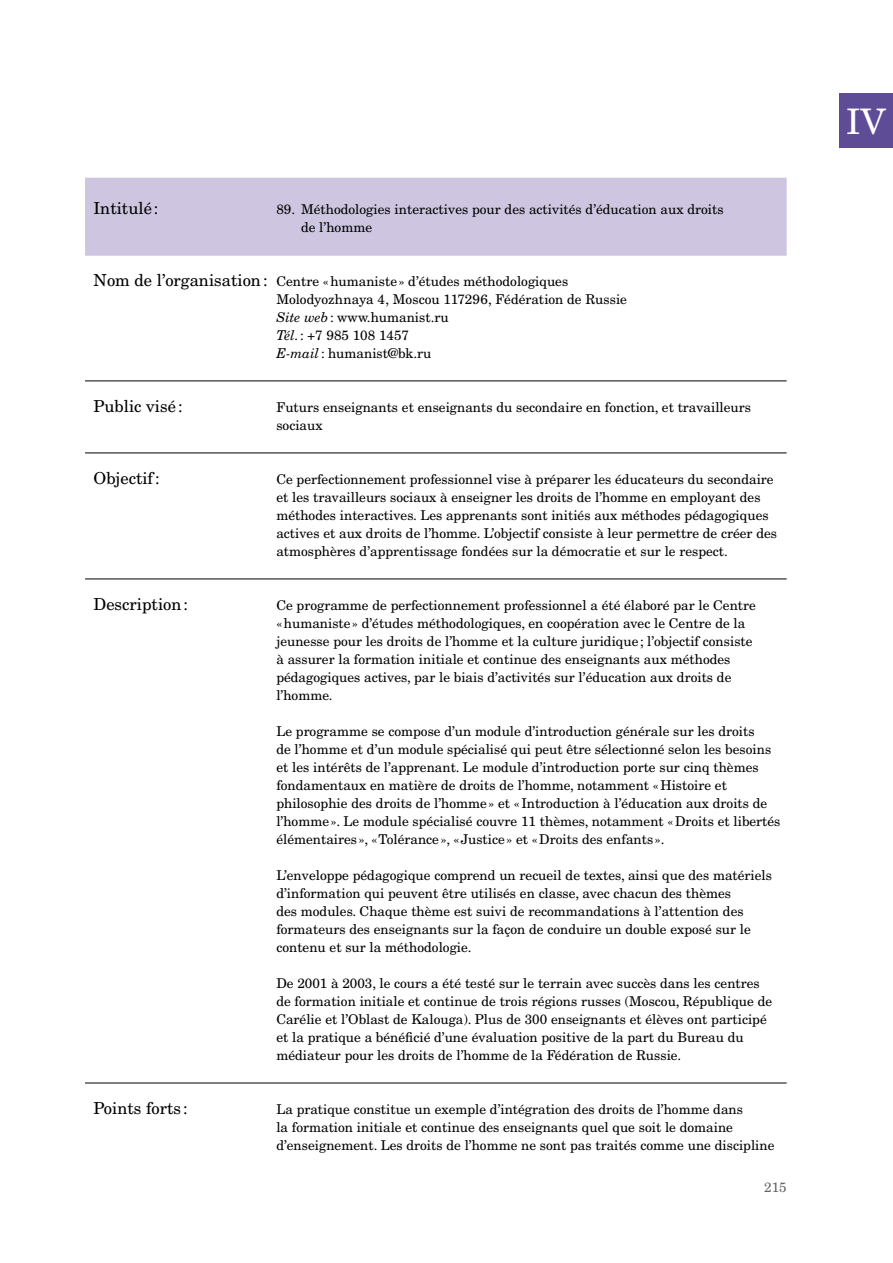
<style>
.page{position:relative;width:893px;height:1263px;background:#fff}
.page>*{position:absolute;margin:0;border:0;box-sizing:border-box;transform-origin:0 0}
.t1{font:35.25px "New Century Schlbk LT Std";color:#fff}
.t2{font:16.5px "New Century Schlbk LT Std";color:#000}
.t3{font:13.5px/18px "New Century Schlbk LT Std";color:#000}
.t4{font:13.5px "New Century Schlbk LT Std";color:#646567}
.s1{font-size:16.5px}
.s2{font-style:italic}
</style>
<div class="page">
<div style="left:839px;top:94px;width:54px;height:54px;background:#5f4c96"></div>
<div style="left:85px;top:178px;width:702px;height:78px;background:#cec6e0"></div>
<hr style="left:85px;top:381px;width:702px;height:1px;background:#000">
<hr style="left:85px;top:453px;width:702px;height:1px;background:#000">
<hr style="left:85px;top:579px;width:702px;height:1px;background:#000">
<hr style="left:85px;top:1083px;width:702px;height:1px;background:#000">
<p class="t2" style="left:94px;top:198px;width:67px">Intitulé:</p>
<p class="t3" style="left:301px;top:200px;width:424px;text-indent:-25px">89. Méthodologies interactives pour des activités d’éducation aux droits de l’homme</p>
<p class="t3" style="left:276px;top:272px;width:352px;text-indent:-183px"><span class="s1">Nom de l’organisation:</span> Centre «humaniste» d’études méthodologiques Molodyozhnaya 4, Moscou 117296, Fédération de Russie <span class="s2">Site web</span>: www.humanist.ru<br><span class="s2">Tél.</span>: +7 985 108 1457<br><span class="s2">E-mail</span>: humanist@bk.ru</p>
<p class="t2" style="left:94px;top:396px;width:91px">Public visé :</p>
<p class="t3" style="left:276px;top:398px;width:476px">Futurs enseignants et enseignants du secondaire en fonction, et travailleurs sociaux</p>
<p class="t2" style="left:94px;top:468px;width:68px">Objectif:</p>
<p class="t3" style="left:276px;top:470px;width:502px">Ce perfectionnement professionnel vise à préparer les éducateurs du secondaire et les travailleurs sociaux à enseigner les droits de l’homme en employant des méthodes interactives. Les apprenants sont initiés aux méthodes pédagogiques actives et aux droits de l’homme. L’objectif consiste à leur permettre de créer des atmosphères d’apprentissage fondées sur la démocratie et sur le respect.</p>
<p class="t2" style="left:94px;top:594px;width:96px">Description:</p>
<p class="t3" style="left:276px;top:596px;width:481px">Ce programme de perfectionnement professionnel a été élaboré par le Centre «humaniste» d’études méthodologiques, en coopération avec le Centre de la jeunesse pour les droits de l’homme et la culture juridique; l’objectif consiste à assurer la formation initiale et continue des enseignants aux méthodes pédagogiques actives, par le biais d’activités sur l’éducation aux droits de l’homme.</p>
<p class="t3" style="left:276px;top:722px;width:506px">Le programme se compose d’un module d’introduction générale sur les droits<br>de l’homme et d’un module spécialisé qui peut être sélectionné selon les besoins et les intérêts de l’apprenant. Le module d’introduction porte sur cinq thèmes fondamentaux en matière de droits de l’homme, notamment «Histoire et philosophie des droits de l’homme » et « Introduction à l’éducation aux droits de l’homme». Le module spécialisé couvre 11 thèmes, notamment «Droits et libertés élémentaires », «Tolérance», «Justice » et «Droits des enfants ».</p>
<p class="t3" style="left:276px;top:866px;width:497px">L’enveloppe pédagogique comprend un recueil de textes, ainsi que des matériels d’information qui peuvent être utilisés en classe, avec chacun des thèmes<br>des modules. Chaque thème est suivi de recommandations à l’attention des formateurs des enseignants sur la façon de conduire un double exposé sur le contenu et sur la méthodologie.</p>
<p class="t3" style="left:276px;top:974px;width:497px">De 2001 à 2003, le cours a été testé sur le terrain avec succès dans les centres de formation initiale et continue de trois régions russes (Moscou, République de Carélie et l’Oblast de Kalouga). Plus de 300 enseignants et élèves ont participé et la pratique a bénéficié d’une évaluation positive de la part du Bureau du médiateur pour les droits de l’homme de la Fédération de Russie.</p>
<p class="t2" style="left:94px;top:1098px;width:96px">Points forts :</p>
<p class="t3" style="left:276px;top:1100px;width:500px">La pratique constitue un exemple d’intégration des droits de l’homme dans<br>la formation initiale et continue des enseignants quel que soit le domaine d’enseignement. Les droits de l’homme ne sont pas traités comme une discipline</p>
<p class="t4" style="left:764px;top:1179px;width:24px">215</p>
<h1 class="t1" style="left:846px;top:100px;width:41px">IV</h1>
</div>
